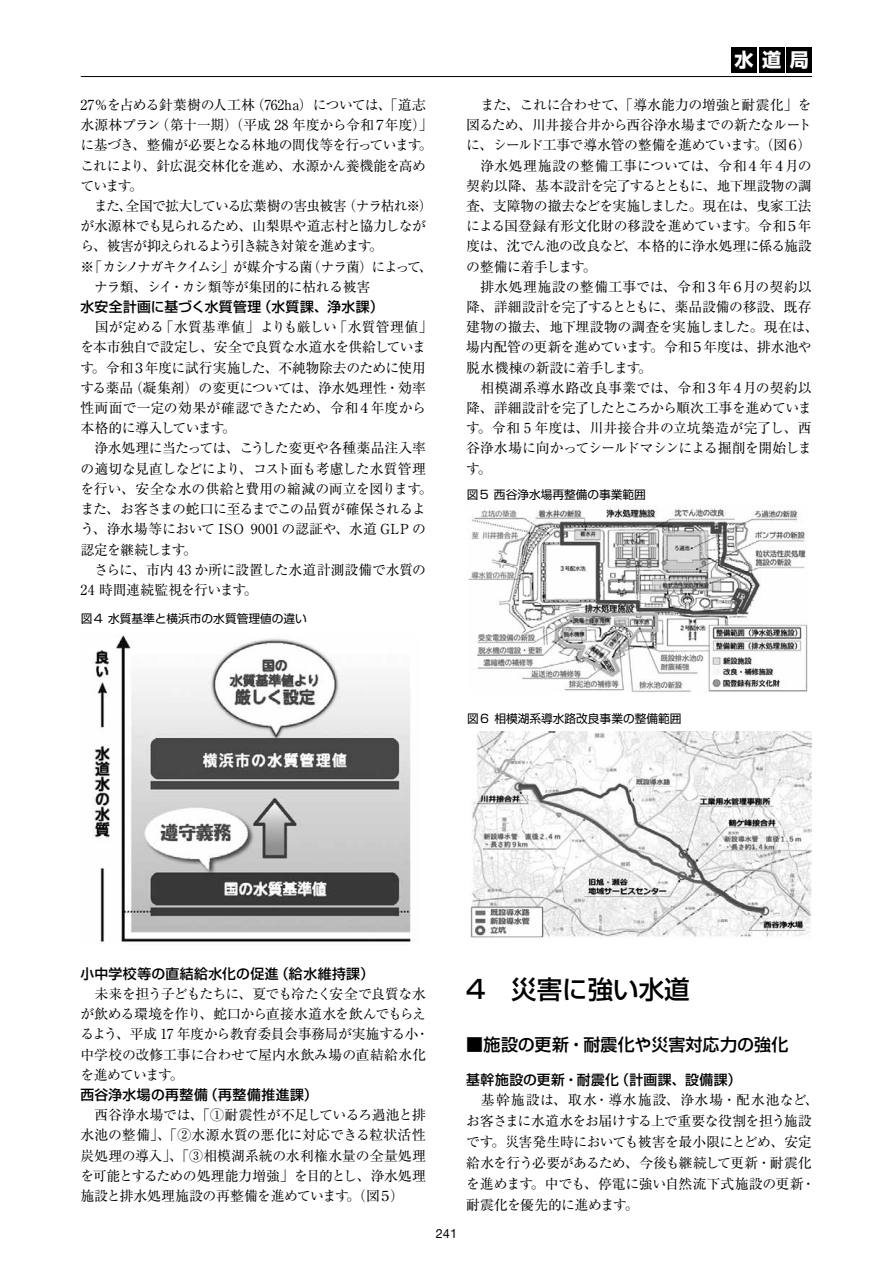
<style>
.page{position:relative;width:893px;height:1263px;background:#fff}
.page>*{position:absolute;margin:0;border:0;box-sizing:border-box;transform-origin:0 0}
.t1{font:500 25.5px "Shin Go Pro";color:#000}
.t2{font:700 19.2px "Shin Go Pro";color:#fff}
.t3{font:500 16.95px "Shin Go Pro";letter-spacing:.01em;color:#000}
.t4{font:13.8px/20.2px "Ryumin Pro";letter-spacing:-.025em;color:#000}
.t5{font:13.8px/20.2px "Ryumin Pro";letter-spacing:-.05em;color:#000}
.t6{font:500 13.8px "Shin Go Pro";letter-spacing:.03em;color:#000}
.t7{font:12.75px "Helvetica Neue";color:#000}
.t8{font:11.7px "Shin Go Pro";color:#000}
</style>
<div class="page">
<hr style="left:81px;top:76px;width:731px;height:1px;background:#000">
<div style="left:759px;top:47px;width:25px;height:25px;background:#000"></div>
<div style="left:731px;top:47px;width:26px;height:25px;background:#000"></div>
<div style="left:787px;top:47px;width:25px;height:25px;background:#000"></div>
<img style="left:468px;top:507px;width:340px;height:185px">
<img style="left:93px;top:635px;width:322px;height:308px">
<img style="left:470px;top:732px;width:341px;height:206px">
<p class="t5" style="left:80px;top:94px;width:354px">27％を占める針葉樹の人工林（762ha）については、「道志水源林プラン（第十一期）（平成 28 年度から令和７年度）」に基づき、整備が必要となる林地の間伐等を行っています。これにより、針広混交林化を進め、水源かん養機能を高めています。<br>　また、全国で拡大している広葉樹の害虫被害（ナラ枯れ※）が水源林でも見られるため、山梨県や道志村と協力しながら、被害が抑えられるよう引き続き対策を進めます。<br>※「カシノナガキクイムシ」が媒介する菌（ナラ菌）によって、　ナラ類、シイ・カシ類等が集団的に枯れる被害</p>
<p class="t6" style="left:80px;top:295px;width:305px">水安全計画に基づく水質管理（水質課、浄水課）</p>
<p class="t4" style="left:80px;top:316px;width:354px">　国が定める「水質基準値」よりも厳しい「水質管理値」を本市独自で設定し、安全で良質な水道水を供給しています。令和３年度に試行実施した、不純物除去のために使用する薬品（凝集剤）の変更については、浄水処理性・効率性両面で一定の効果が確認できたため、令和４年度から本格的に導入しています。<br>　浄水処理に当たっては、こうした変更や各種薬品注入率の適切な見直しなどにより、コスト面も考慮した水質管理を行い、安全な水の供給と費用の縮減の両立を図ります。また、お客さまの蛇口に至るまでこの品質が確保されるよう、浄水場等において ISO 9001 の認証や、水道 GLP の認定を継続します。<br>　さらに、市内 43 か所に設置した水道計測設備で水質の<br>24 時間連続監視を行います。</p>
<p class="t8" style="left:81px;top:609px;width:228px">図４水質基準と横浜市の水質管理値の違い</p>
<h2 class="t2" style="left:735px;top:44px;width:76px">水道局</h2>
<p class="t4" style="left:466px;top:94px;width:354px">　また、これに合わせて、「導水能力の増強と耐震化」を図るため、川井接合井から西谷浄水場までの新たなルートに、シールド工事で導水管の整備を進めています。（図６）　浄水処理施設の整備工事については、令和４年４月の契約以降、基本設計を完了するとともに、地下埋設物の調査、支障物の撤去などを実施しました。現在は、曳家工法による国登録有形文化財の移設を進めています。令和５年度は、沈でん池の改良など、本格的に浄水処理に係る施設の整備に着手します。<br>　排水処理施設の整備工事では、令和３年６月の契約以降、詳細設計を完了するとともに、薬品設備の移設、既存建物の撤去、地下埋設物の調査を実施しました。現在は、場内配管の更新を進めています。令和５年度は、排水池や脱水機棟の新設に着手します。<br>　相模湖系導水路改良事業では、令和３年４月の契約以降、詳細設計を完了したところから順次工事を進めています。令和 5 年度は、川井接合井の立坑築造が完了し、西谷浄水場に向かってシールドマシンによる掘削を開始します。</p>
<p class="t8" style="left:467px;top:485px;width:181px">図５西谷浄水場再整備の事業範囲</p>
<p class="t8" style="left:467px;top:709px;width:216px">図６相模湖系導水路改良事業の整備範囲</p>
<p class="t6" style="left:80px;top:962px;width:295px">小中学校等の直結給水化の促進（給水維持課）</p>
<p class="t4" style="left:80px;top:983px;width:350px">　未来を担う子どもたちに、夏でも冷たく安全で良質な水が飲める環境を作り、蛇口から直接水道水を飲んでもらえるよう、平成 17 年度から教育委員会事務局が実施する小・中学校の改修工事に合わせて屋内水飲み場の直結給水化を進めています。</p>
<p class="t6" style="left:80px;top:1083px;width:239px">西谷浄水場の再整備（再整備推進課）</p>
<p class="t4" style="left:80px;top:1104px;width:347px;text-align:justify">　西谷浄水場では、「①耐震性が不足しているろ過池と排水池の整備」、「②水源水質の悪化に対応できる粒状活性炭処理の導入」、「③相模湖系統の水利権水量の全量処理を可能とするための処理能力増強」を目的とし、浄水処理施設と排水処理施設の再整備を進めています。（図５）</p>
<p class="t7" style="left:436px;top:1224px;width:23px">241</p>
<h1 class="t1" style="left:466px;top:968px;width:225px">4　災害に強い水道</h1>
<p class="t3" style="left:466px;top:1030px;width:324px">■施設の更新・耐震化や災害対応力の強化</p>
<p class="t6" style="left:466px;top:1069px;width:277px">基幹施設の更新・耐震化（計画課、設備課）</p>
<p class="t4" style="left:466px;top:1089px;width:354px;line-height:21px;text-indent:15px">基幹施設は、取水・導水施設、浄水場・配水池など、お客さまに水道水をお届けする上で重要な役割を担う施設です。災害発生時においても被害を最小限にとどめ、安定給水を行う必要があるため、今後も継続して更新・耐震化を進めます。中でも、停電に強い自然流下式施設の更新・耐震化を優先的に進めます。</p>
</div>
